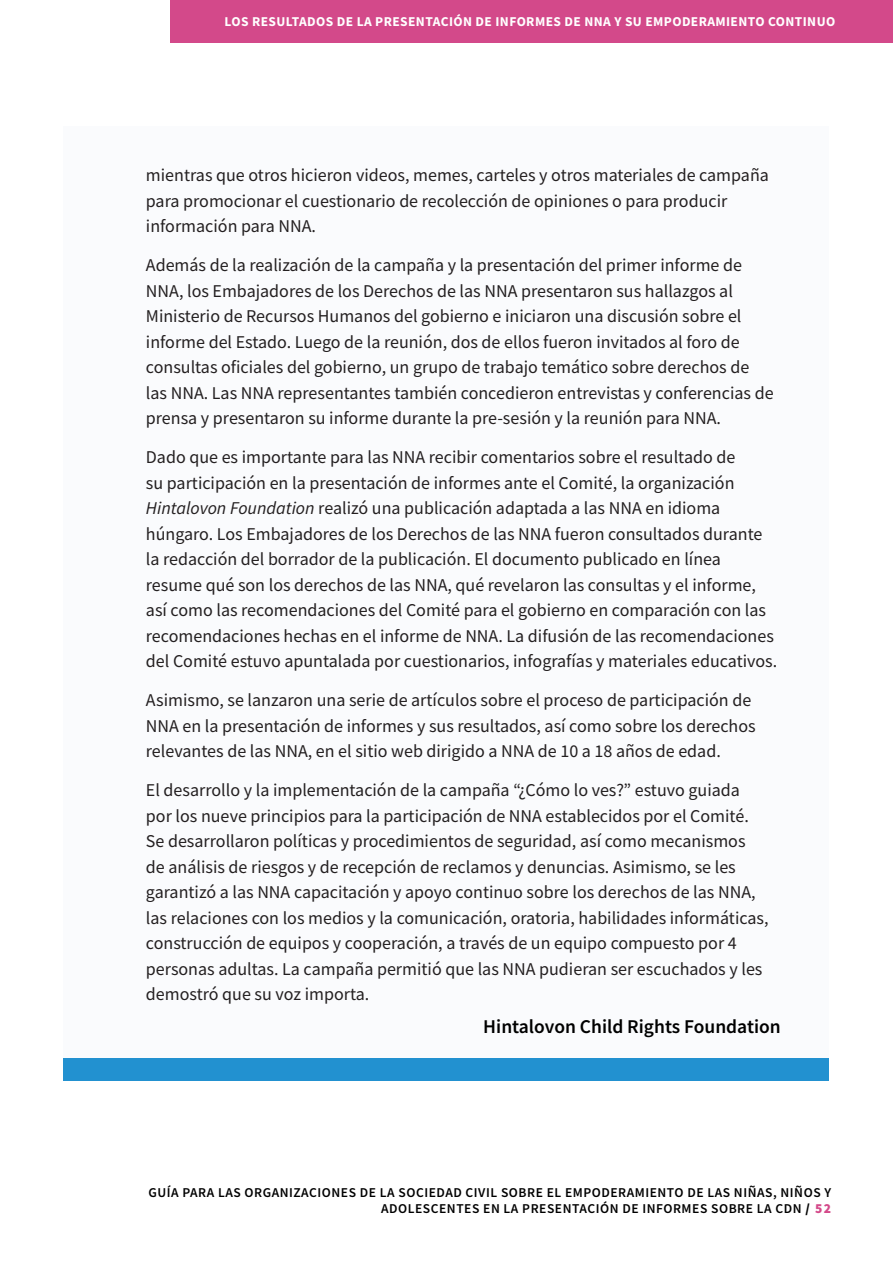
<style>
.page{position:relative;width:893px;height:1263px;background:#fff}
.page>*{position:absolute;margin:0;border:0;box-sizing:border-box;transform-origin:0 0}
.t1{font:600 19.5px "Source Sans Pro";color:#000}
.Case_Study_Text{font:18px/25.5px "Source Sans Pro";color:#231f20}
.t2{font:600 13.5px/16.2px "Source Sans Pro";letter-spacing:.04em;color:#000;text-align:right}
.t3{font:700 13.5px "Source Sans Pro";letter-spacing:.03em;color:#fff}
.s1{font-style:italic}
.s2{font-weight:900}
.s3{font-weight:900;color:#d44a8a}
</style>
<div class="page">
<div style="left:170px;top:0;width:723px;height:43px;background:#d3498a"></div>
<div style="left:64px;top:126px;width:765px;height:948px;background:#fafbfd"></div>
<div style="left:64px;top:1059px;width:765px;height:22px;background:#2291d0"></div>
<p class="t3" style="left:225px;top:13px;width:612px">LOS RESULTADOS DE LA PRESENTACIÓN DE INFORMES DE NNA Y SU EMPODERAMIENTO CONTINUO</p>
<p class="t3" style="left:577px;top:13px;width:260px">LAS NNA COMPARTEN SUS PERSPECTIVAS</p>
<p class="Case_Study_Text" style="left:146px;top:162px;width:624px">mientras que otros hicieron videos, memes, carteles y otros materiales de campaña para promocionar el cuestionario de recolección de opiniones o para producir información para NNA.</p>
<p class="Case_Study_Text" style="left:146px;top:252px;width:629px">Además de la realización de la campaña y la presentación del primer informe de NNA, los Embajadores de los Derechos de las NNA presentaron sus hallazgos al Ministerio de Recursos Humanos del gobierno e iniciaron una discusión sobre el informe del Estado. Luego de la reunión, dos de ellos fueron invitados al foro de consultas oficiales del gobierno, un grupo de trabajo temático sobre derechos de las NNA. Las NNA representantes también concedieron entrevistas y conferencias de prensa y presentaron su informe durante la pre-sesión y la reunión para NNA.</p>
<p class="Case_Study_Text" style="left:146px;top:444px;width:633px">Dado que es importante para las NNA recibir comentarios sobre el resultado de<br>su participación en la presentación de informes ante el Comité, la organización <span class="s1">Hintalovon Foundation</span> realizó una publicación adaptada a las NNA en idioma húngaro. Los Embajadores de los Derechos de las NNA fueron consultados durante la redacción del borrador de la publicación. El documento publicado en línea resume qué son los derechos de las NNA, qué revelaron las consultas y el informe, así como las recomendaciones del Comité para el gobierno en comparación con las recomendaciones hechas en el informe de NNA. La difusión de las recomendaciones del Comité estuvo apuntalada por cuestionarios, infografías y materiales educativos.</p>
<p class="Case_Study_Text" style="left:146px;top:687px;width:611px">Asimismo, se lanzaron una serie de artículos sobre el proceso de participación de<br>NNA en la presentación de informes y sus resultados, así como sobre los derechos relevantes de las NNA, en el sitio web dirigido a NNA de 10 a 18 años de edad.</p>
<p class="Case_Study_Text" style="left:146px;top:777px;width:624px">El desarrollo y la implementación de la campaña “¿Cómo lo ves?” estuvo guiada por los nueve principios para la participación de NNA establecidos por el Comité.<br>Se desarrollaron políticas y procedimientos de seguridad, así como mecanismos de análisis de riesgos y de recepción de reclamos y denuncias. Asimismo, se les garantizó a las NNA capacitación y apoyo continuo sobre los derechos de las NNA, las relaciones con los medios y la comunicación, oratoria, habilidades informáticas, construcción de equipos y cooperación, a través de un equipo compuesto por 4 personas adultas. La campaña permitió que las NNA pudieran ser escuchados y les demostró que su voz importa.</p>
<p class="t1" style="left:483px;top:1014px;width:299px">Hintalovon Child Rights Foundation</p>
<p class="t2" style="left:148px;top:1184px;width:684px">GUÍA PARA LAS ORGANIZACIONES DE LA SOCIEDAD CIVIL SOBRE EL EMPODERAMIENTO DE LAS NIÑAS, NIÑOS Y<br>ADOLESCENTES EN LA PRESENTACIÓN DE INFORMES SOBRE LA CDN <span class="s2">/</span> <span class="s3">52</span></p>
</div>
